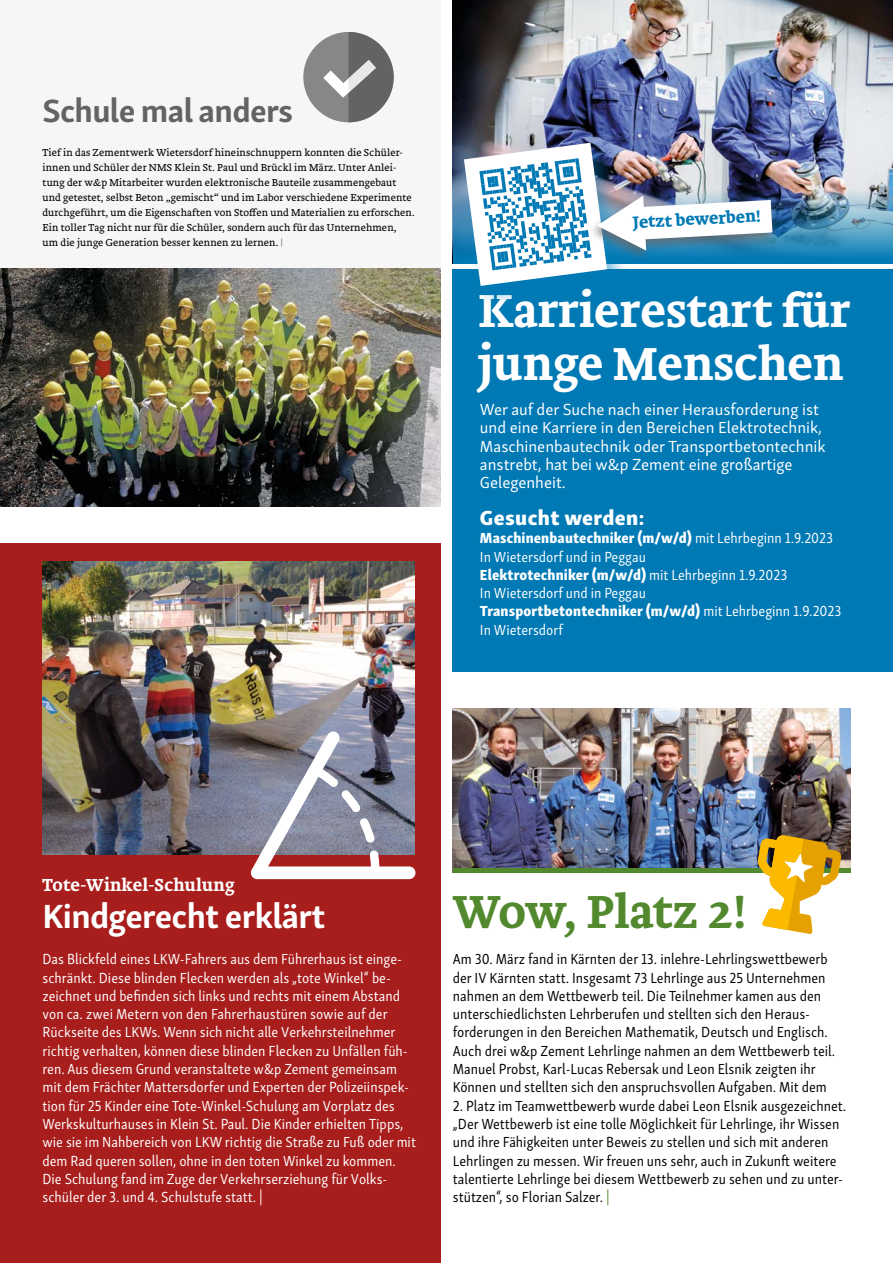
<style>
.page{position:relative;width:893px;height:1263px;background:#fff}
.page>*{position:absolute;margin:0;border:0;box-sizing:border-box;transform-origin:0 0}
.t1{font:500 48px/52.5px "Brioni Text Std";color:#fff}
.t2{font:500 48px "Brioni Text Std";letter-spacing:-.01em;color:#53892e}
.t3{font:700 34.5px "Skolar Sans Latn";letter-spacing:-.02em;color:#fff}
.t4{font:700 33px "Skolar Sans Latn";letter-spacing:-.02em;color:#646363}
.t5{font:21px "Skolar Sans Latn Eb";letter-spacing:.02em;color:#fff}
.t6{font:500 18px "Brioni Text Std";letter-spacing:.01em;color:#fff}
.t7{font:700 16.95px "Brioni Text Std";color:#0079b5}
.t8{font:16.5px/18.3px "Skolar Sans Latn";color:#fff}
.t9{font:15px/18.3px "Skolar Sans Latn Cn";color:#fff}
.t10{font:15px/18.3px "Skolar Sans Latn Cn";color:#000}
.t11{font:15px "Skolar Sans Latn Cn Eb";letter-spacing:.01em;color:#fff}
.t12{font:300 10.5px/15px "Brioni Text Std";letter-spacing:.01em;color:#000}
.s1{color:#646363}
.s2{font-family:"Skolar Sans Latn Cn"}
.s3{color:#53892e}
</style>
<div class="page">
<div style="left:0;top:0;width:440px;height:507px;background:#f6f6f6"></div>
<div style="left:0;top:543px;width:440px;height:720px;background:#a81e1c"></div>
<img style="left:43px;top:562px;width:372px;height:292px">
<img style="left:0;top:269px;width:440px;height:238px">
<div style="left:303px;top:32px;width:91px;height:90px;background:#878787;border-radius:50%"></div>
<svg style="left:323px;top:32px;width:71px;height:90px"></svg>
<svg style="left:251px;top:730px;width:164px;height:149px;background:#99919f"></svg>
<img style="left:453px;top:0;width:440px;height:173px">
<img style="left:453px;top:173px;width:440px;height:91px">
<div style="left:453px;top:269px;width:440px;height:402px;background:#0079b5"></div>
<div style="left:460px;top:139px;width:169px;height:169px;background:#0079b5;opacity:.5"></div>
<div style="left:588px;top:194px;width:190px;height:69px;background:#646363;opacity:.75"></div>
<img style="left:464px;top:143px;width:308px;height:143px">
<img style="left:453px;top:708px;width:397px;height:160px">
<div style="left:453px;top:868px;width:397px;height:5px;background:#53892e"></div>
<svg style="left:758px;top:835px;width:84px;height:99px"></svg>
<h3 class="t4" style="left:43px;top:84px;width:252px">Schule mal anders</h3>
<p class="t12" style="left:43px;top:145px;width:374px">Tief in das Zementwerk Wietersdorf hineinschnuppern konnten die Schüler&shy;innen und Schüler der NMS Klein St. Paul und Brückl im März. Unter Anlei&shy;tung der w&amp;p Mitarbeiter wurden elektronische Bauteile zusammengebaut und getestet, selbst Beton „gemischt“ und im Labor verschiedene Experimente durchgeführt, um die Eigenschaften von Stoffen und Materialien zu erforschen.<br>Ein toller Tag nicht nur für die Schüler, sondern auch für das Unternehmen, um die junge Generation besser kennen zu lernen. <span class="s1">|</span></p>
<p class="t7" style="left:632px;top:211px;width:130px;rotate:-3deg">Jetzt bewerben!</p>
<h1 class="t1" style="left:478px;top:286px;width:374px">Karrierestart für junge Menschen</h1>
<p class="t8" style="left:480px;top:399px;width:347px">Wer auf der Suche nach einer Herausforderung ist und eine Karriere in den Bereichen Elektrotechnik, Maschinenbautechnik oder Transportbetontechnik anstrebt, hat bei w&amp;p Zement eine großartige Gelegenheit.</p>
<h3 class="t5" style="left:480px;top:500px;width:166px">Gesucht werden:</h3>
<p class="t11" style="left:480px;top:525px;width:355px">Maschinenbautechniker (m/w/d) <span class="s2">mit Lehrbeginn 1.9.2023</span></p>
<p class="t9" style="left:480px;top:546px;width:167px">In Wietersdorf und in Peggau</p>
<p class="t11" style="left:480px;top:562px;width:309px">Elektrotechniker (m/w/d) <span class="s2">mit Lehrbeginn 1.9.2023</span></p>
<p class="t9" style="left:480px;top:583px;width:167px">In Wietersdorf und in Peggau</p>
<p class="t11" style="left:480px;top:599px;width:363px">Transportbetontechniker (m/w/d) <span class="s2">mit Lehrbeginn 1.9.2023</span></p>
<p class="t9" style="left:480px;top:619px;width:85px">In Wietersdorf</p>
<p class="t6" style="left:43px;top:872px;width:194px">Tote-Winkel-Schulung</p>
<h2 class="t3" style="left:43px;top:888px;width:284px">Kindgerecht erklärt</h2>
<p class="t9" style="left:43px;top:949px;width:375px">Das Blickfeld eines LKW-Fahrers aus dem Führerhaus ist einge&shy;schränkt. Diese blinden Flecken werden als „tote Winkel“ be&shy;zeichnet und befinden sich links und rechts mit einem Abstand von ca. zwei Metern von den Fahrerhaustüren sowie auf der Rückseite des LKWs. Wenn sich nicht alle Verkehrsteilnehmer richtig verhalten, können diese blinden Flecken zu Unfällen füh&shy;ren. Aus diesem Grund veranstaltete w&amp;p Zement gemeinsam mit dem Frächter Mattersdorfer und Experten der Polizeiinspek&shy;tion für 25 Kinder eine Tote-Winkel-Schulung am Vorplatz des Werkskulturhauses in Klein St. Paul. Die Kinder erhielten Tipps, wie sie im Nahbereich von LKW richtig die Straße zu Fuß oder mit dem Rad queren sollen, ohne in den toten Winkel zu kommen.<br>Die Schulung fand im Zuge der Verkehrserziehung für Volks&shy;schüler der 3. und 4. Schulstufe statt. |</p>
<h1 class="t2" style="left:453px;top:879px;width:296px">Wow, Platz 2!</h1>
<p class="t10" style="left:453px;top:949px;width:384px">Am 30. März fand in Kärnten der 13. inlehre-Lehrlingswettbewerb der IV Kärnten statt. Insgesamt 73 Lehrlinge aus 25 Unternehmen nahmen an dem Wettbewerb teil. Die Teilnehmer kamen aus den unterschiedlichsten Lehrberufen und stellten sich den Heraus&shy;forderungen in den Bereichen Mathematik, Deutsch und Englisch.<br>Auch drei w&amp;p Zement Lehrlinge nahmen an dem Wettbewerb teil.<br>Manuel Probst, Karl-Lucas Rebersak und Leon Elsnik zeigten ihr Können und stellten sich den anspruchsvollen Aufgaben. Mit dem</p>
<p class="t10" style="left:453px;top:1095px;width:395px">2. Platz im Teamwettbewerb wurde dabei Leon Elsnik ausgezeichnet. „Der Wettbewerb ist eine tolle Möglichkeit für Lehrlinge, ihr Wissen und ihre Fähigkeiten unter Beweis zu stellen und sich mit anderen Lehrlingen zu messen. Wir freuen uns sehr, auch in Zukunft weitere talentierte Lehrlinge bei diesem Wettbewerb zu sehen und zu unter&shy;stützen“, so Florian Salzer. <span class="s3">|</span></p>
</div>
